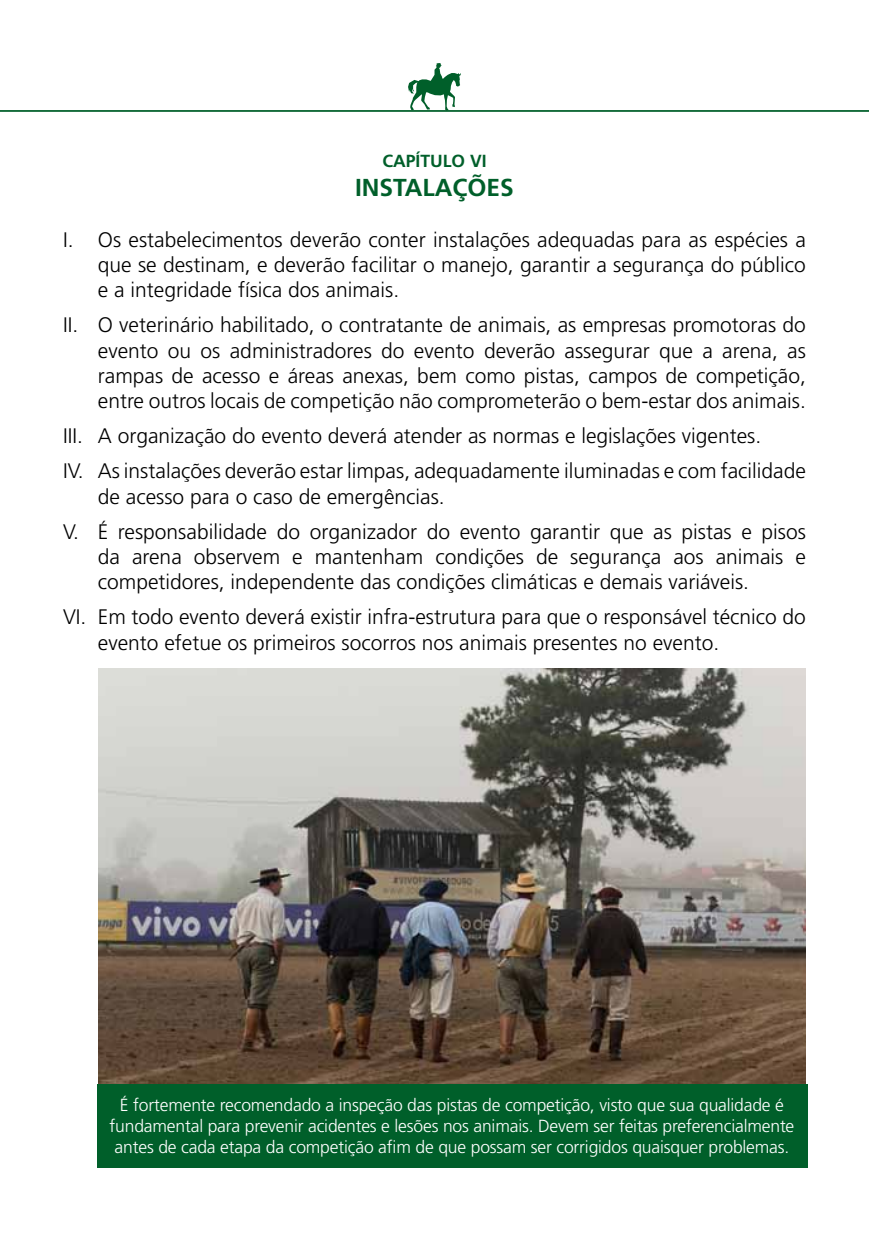
<style>
.page{position:relative;width:869px;height:1241px;background:#fff}
.page>*{position:absolute;margin:0;border:0;box-sizing:border-box;transform-origin:0 0}
.t1{font:700 24.5px "Frutiger LT Std";color:#005f2a}
.t2{font:300 21px/25.2px "Frutiger LT Std";color:#000}
.t3{font:300 17.5px/21px "Frutiger LT Std";letter-spacing:-.01em;color:#fff;text-align:center}
.t4{font:700 17.5px "Frutiger LT Std";color:#005f2a}
</style>
<div class="page">
<img style="left:99px;top:668px;width:705px;height:415px">
<svg style="left:408px;top:63px;width:52px;height:47px"></svg>
<hr style="left:0;top:110px;width:868px;height:2px;background:#005f2a">
<div style="left:97px;top:1083px;width:709px;height:84px;background:#005f2a"></div>
<p class="t4" style="left:382px;top:151px;width:106px">CAPÍTULO VI</p>
<p class="t1" style="left:355px;top:173px;width:160px">INSTALAÇÕES</p>
<p class="t2" style="left:98px;top:227px;width:709px;text-align:justify;text-indent:-35px">I. Os estabelecimentos deverão conter instalações adequadas para as espécies a que se destinam, e deverão facilitar o manejo, garantir a segurança do público e a integridade física dos animais.</p>
<p class="t2" style="left:98px;top:313px;width:709px;text-align:justify;text-indent:-35px">II. O veterinário habilitado, o contratante de animais, as empresas promotoras do evento ou os administradores do evento deverão assegurar que a arena, as rampas de acesso e áreas anexas, bem como pistas, campos de competição, entre outros locais de competição não comprometerão o bem-estar dos animais.</p>
<p class="t2" style="left:63px;top:418px;width:744px;line-height:35.2px">III. A organização do evento deverá atender as normas e legislações vigentes.<br>IV. As instalações deverão estar limpas, adequadamente iluminadas e com facilidade</p>
<p class="t2" style="left:63px;top:479px;width:744px;line-height:35.2px;text-indent:35px">de acesso para o caso de emergências.<br>V. É responsabilidade do organizador do evento garantir que as pistas e pisos</p>
<p class="t2" style="left:98px;top:544px;width:709px">da arena observem e mantenham condições de segurança aos animais e competidores, independente das condições climáticas e demais variáveis.</p>
<p class="t2" style="left:98px;top:604px;width:709px;text-indent:-35px">VI. Em todo evento deverá existir infra-estrutura para que o responsável técnico do evento efetue os primeiros socorros nos animais presentes no evento.</p>
<p class="t3" style="left:109px;top:1094px;width:686px">É fortemente recomendado a inspeção das pistas de competição, visto que sua qualidade é fundamental para prevenir acidentes e lesões nos animais. Devem ser feitas preferencialmente antes de cada etapa da competição afim de que possam ser corrigidos quaisquer problemas.</p>
</div>
